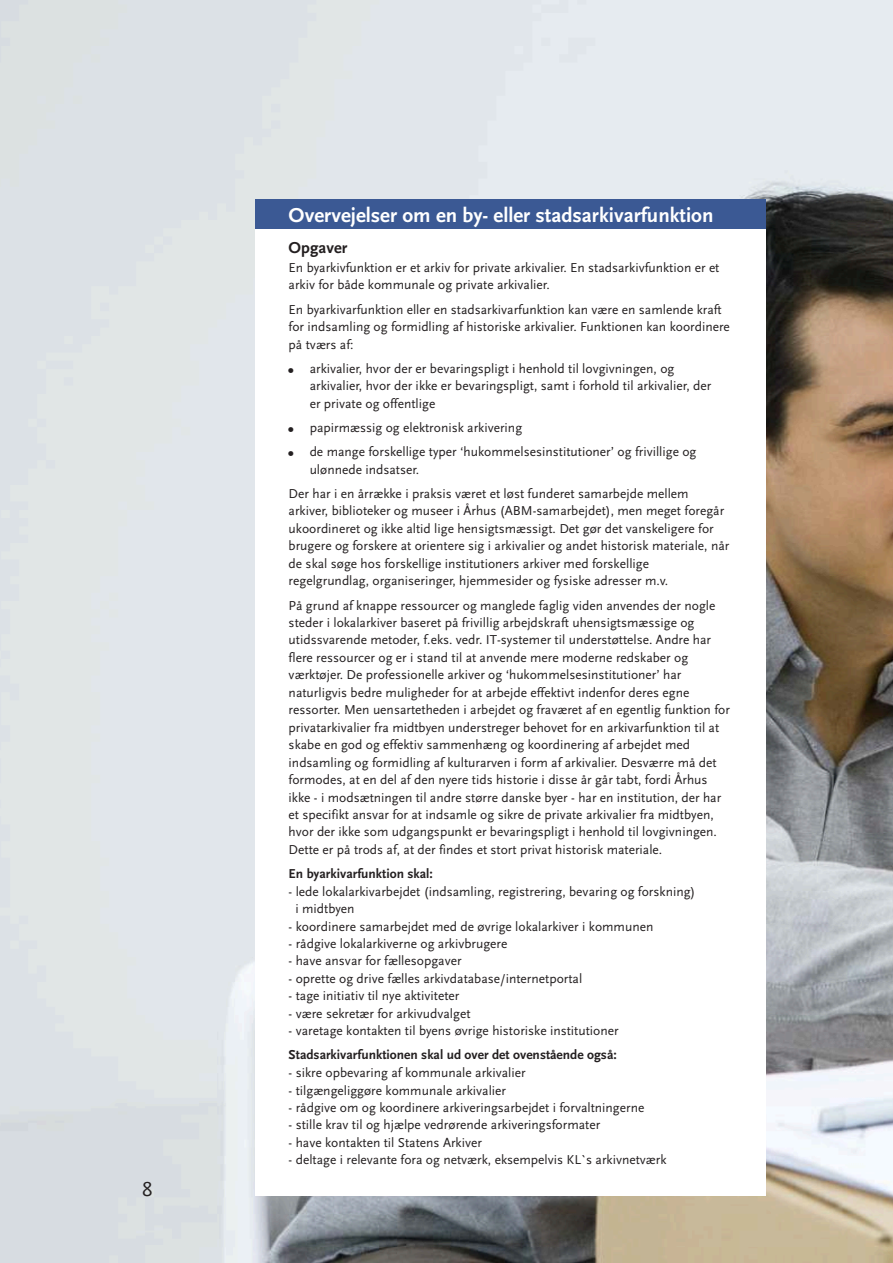
<style>
.page{position:relative;width:893px;height:1263px;background:#fff}
.page>*{position:absolute;margin:0;border:0;box-sizing:border-box;transform-origin:0 0}
.t1{font:700 21px "Scala Sans LF";color:#fff}
.t2{font:21px "Scala Sans Caps";color:#231f20}
.t3{font:700 16.5px "Scala Sans LF";color:#231f20}
.t4{font:13.5px/17.4px "Scala Sans";color:#231f20}
.t5{font:700 13.5px "Scala Sans LF";color:#231f20}
</style>
<div class="page">
<img style="left:0;top:0;width:893px;height:1263px">
<div style="left:255px;top:199px;width:510px;height:997px;background:#fff"></div>
<div style="left:255px;top:199px;width:510px;height:30px;background:#3b5994"></div>
<h1 class="t2" style="left:142px;top:1180px;width:12px">8</h1>
<h1 class="t1" style="left:289px;top:206px;width:426px">Overvejelser om en by- eller stadsarkivarfunktion</h1>
<p class="t3" style="left:289px;top:241px;width:60px">Opgaver</p>
<p class="t4" style="left:289px;top:260px;width:432px">En byarkivfunktion er et arkiv for private arkivalier. En stadsarkivfunktion er et arkiv for både kommunale og private arkivalier.</p>
<p class="t4" style="left:289px;top:302px;width:443px">En byarkivarfunktion eller en stadsarkivarfunktion kan være en samlende kraft for indsamling og formidling af historiske arkivalier. Funktionen kan koordinere på tværs af:</p>
<p class="t4" style="left:310px;top:361px;width:403px">arkivalier, hvor der er bevaringspligt i henhold til lovgivningen, og arkivalier, hvor der ikke er bevaringspligt, samt i forhold til arkivalier, der er private og offentlige</p>
<p class="t4" style="left:310px;top:416px;width:388px;line-height:24.3px">papirmæssig og elektronisk arkivering<br>de mange forskellige typer ‘hukommelsesinstitutioner’ og frivillige og</p>
<p class="t4" style="left:289px;top:458px;width:402px;line-height:24.3px;text-indent:21px">ulønnede indsatser.<br>Der har i en årrække i praksis været et løst funderet samarbejde mellem</p>
<p class="t4" style="left:289px;top:503px;width:442px">arkiver, biblioteker og museer i Århus (ABM-samarbejdet), men meget foregår ukoordineret og ikke altid lige hensigtsmæssigt. Det gør det vanskeligere for brugere og forskere at orientere sig i arkivalier og andet historisk materiale, når de skal søge hos forskellige institutioners arkiver med forskellige regelgrundlag, organiseringer, hjemmesider og fysiske adresser m.v.</p>
<p class="t4" style="left:289px;top:597px;width:443px">På grund af knappe ressourcer og manglede faglig viden anvendes der nogle steder i lokalarkiver baseret på frivillig arbejdskraft uhensigtsmæssige og utidssvarende metoder, f.eks. vedr. IT-systemer til understøttelse. Andre har flere ressourcer og er i stand til at anvende mere moderne redskaber og værktøjer. De professionelle arkiver og ‘hukommelsesinstitutioner’ har naturligvis bedre muligheder for at arbejde effektivt indenfor deres egne ressorter. Men uensartetheden i arbejdet og fraværet af en egentlig funktion for privatarkivalier fra midtbyen understreger behovet for en arkivarfunktion til at skabe en god og effektiv sammenhæng og koordinering af arbejdet med indsamling og formidling af kulturarven i form af arkivalier. Desværre må det formodes, at en del af den nyere tids historie i disse år går tabt, fordi Århus ikke - i modsætningen til andre større danske byer - har en institution, der har et specifikt ansvar for at indsamle og sikre de private arkivalier fra midtbyen, hvor der ikke som udgangspunkt er bevaringspligt i henhold til lovgivningen.<br>Dette er på trods af, at der findes et stort privat historisk materiale.</p>
<p class="t5" style="left:289px;top:868px;width:146px">En byarkivarfunktion skal:</p>
<p class="t4" style="left:295px;top:884px;width:402px;text-indent:-7px">- lede lokalarkivarbejdet (indsamling, registrering, bevaring og forskning) i midtbyen</p>
<p class="t4" style="left:289px;top:918px;width:366px">- koordinere samarbejdet med de øvrige lokalarkiver i kommunen</p>
<p class="t4" style="left:289px;top:936px;width:220px">- rådgive lokalarkiverne og arkivbrugere</p>
<p class="t4" style="left:289px;top:953px;width:174px">- have ansvar for fællesopgaver</p>
<p class="t4" style="left:289px;top:971px;width:295px">- oprette og drive fælles arkivdatabase/internetportal</p>
<p class="t4" style="left:289px;top:988px;width:172px">- tage initiativ til nye aktiviteter</p>
<p class="t4" style="left:289px;top:1006px;width:183px">- være sekretær for arkivudvalget</p>
<p class="t4" style="left:289px;top:1023px;width:332px">- varetage kontakten til byens øvrige historiske institutioner</p>
<p class="t5" style="left:289px;top:1049px;width:330px">Stadsarkivarfunktionen skal ud over det ovenstående også:</p>
<p class="t4" style="left:289px;top:1065px;width:238px">- sikre opbevaring af kommunale arkivalier</p>
<p class="t4" style="left:289px;top:1082px;width:219px">- tilgængeliggøre kommunale arkivalier</p>
<p class="t4" style="left:289px;top:1100px;width:357px">- rådgive om og koordinere arkiveringsarbejdet i forvaltningerne</p>
<p class="t4" style="left:289px;top:1117px;width:313px">- stille krav til og hjælpe vedrørende arkiveringsformater</p>
<p class="t4" style="left:289px;top:1135px;width:195px">- have kontakten til Statens Arkiver</p>
<p class="t4" style="left:289px;top:1152px;width:379px">- deltage i relevante fora og netværk, eksempelvis KL`s arkivnetværk</p>
</div>
